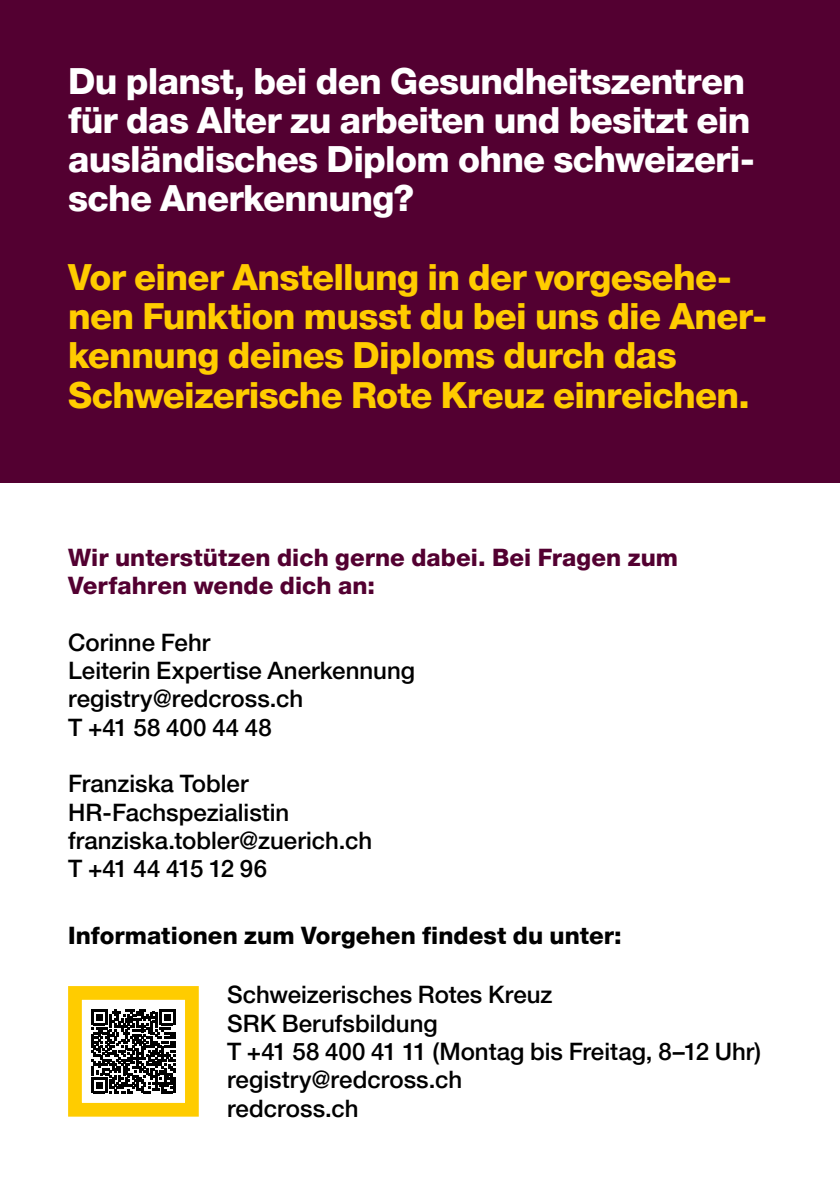
<style>
.page{position:relative;width:840px;height:1191px;background:#fff}
.page>*{position:absolute;margin:0;border:0;box-sizing:border-box;transform-origin:0 0}
.t1{font:800 36px/39.2px "Helvetica Neue LT Pro";letter-spacing:-.02em;color:#fc0}
.t2{font:800 36px/39.2px "Helvetica Neue LT Pro";letter-spacing:-.02em;color:#fff}
.t3{font:500 24px/28.4px "Helvetica Neue LT Pro";color:#000}
.t4{font:800 24px/28.4px "Helvetica Neue LT Pro";letter-spacing:.005em;color:#530031}
.t5{font:800 24px "Helvetica Neue LT Pro";color:#000}
</style>
<div class="page">
<div style="left:0;top:0;width:839px;height:482px;background:#530031"></div>
<svg style="left:91px;top:1009px;width:84px;height:84px"></svg>
<div style="left:68px;top:986px;width:131px;height:130px;border:14px solid #fc0"></div>
<h1 class="t2" style="left:68px;top:61px;width:687px">Du planst, bei den Gesundheitszentren für das Alter zu arbeiten und besitzt ein ausländisches Diplom ohne schweizeri&shy;sche Anerkennung?</h1>
<h1 class="t1" style="left:68px;top:257px;width:700px">Vor einer Anstellung in der vorgesehe&shy;nen Funktion musst du bei uns die Aner&shy;kennung deines Diploms durch das Schweizerische Rote Kreuz einreichen.</h1>
<p class="t4" style="left:68px;top:543px;width:611px">Wir unterstützen dich gerne dabei. Bei Fragen zum<br>Verfahren wende dich an:</p>
<p class="t3" style="left:68px;top:627px;width:348px">Corinne Fehr<br>Leiterin Expertise Anerkennung registry@redcross.ch<br>T +41 58 400 44 48</p>
<p class="t3" style="left:68px;top:769px;width:305px">Franziska Tobler<br>HR-Fachspezialistin franziska.tobler@zuerich.ch<br>T +41 44 415 12 96</p>
<p class="t5" style="left:68px;top:921px;width:555px">Informationen zum Vorgehen findest du unter:</p>
<p class="t3" style="left:227px;top:980px;width:535px">Schweizerisches Rotes Kreuz<br>SRK Berufsbildung<br>T +41 58 400 41 11 (Montag bis Freitag, 8–12 Uhr) registry@redcross.ch<br>redcross.ch</p>
</div>
